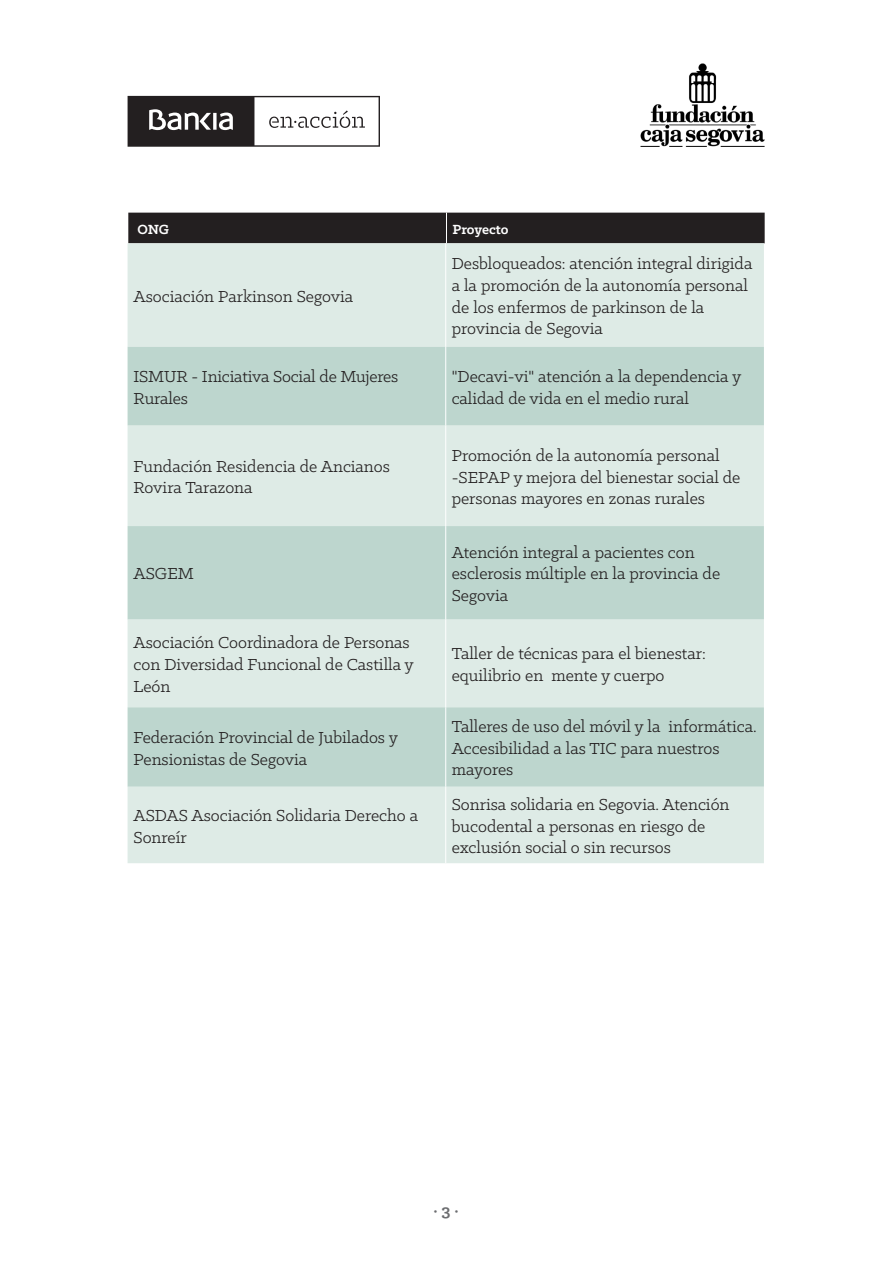
<style>
.page{position:relative;width:893px;height:1263px;background:#fff}
.page>*{position:absolute;margin:0;border:0;box-sizing:border-box;transform-origin:0 0}
.t1{font:18px/21.6px "Klinic Slab";color:#231f20}
.t2{font:700 18px "Klinic Slab";color:#6c6d70}
.t3{font:700 15px "Klinic Slab";letter-spacing:-.005em;color:#fff}
</style>
<div class="page">
<img style="left:640px;top:63px;width:125px;height:84px">
<svg style="left:128px;top:96px;width:252px;height:51px"></svg>
<div style="left:128px;top:213px;width:637px;height:30px;background:#231f20"></div>
<hr style="left:446px;top:213px;width:1px;height:30px;background:#fff">
<div style="left:128px;top:243px;width:636px;height:620px;background:#deebe6"></div>
<svg style="left:128px;top:347px;width:636px;height:440px;fill:#bdd6ce"></svg>
<hr style="left:445px;top:243px;width:1px;height:104px;background:#fff">
<hr style="left:445px;top:347px;width:1px;height:78px;background:#fff">
<hr style="left:445px;top:425px;width:1px;height:101px;background:#fff">
<hr style="left:445px;top:526px;width:1px;height:93px;background:#fff">
<hr style="left:445px;top:619px;width:1px;height:88px;background:#fff">
<hr style="left:445px;top:707px;width:1px;height:80px;background:#fff">
<hr style="left:445px;top:787px;width:1px;height:76px;background:#fff">
<p class="t3" style="left:137px;top:219px;width:33px">ONG</p>
<p class="t3" style="left:452px;top:219px;width:58px">Proyecto</p>
<p class="t1" style="left:134px;top:285px;width:221px">Asociación Parkinson Segovia</p>
<p class="t1" style="left:452px;top:253px;width:302px">Desbloqueados: atención integral dirigida a la promoción de la autonomía personal de los enfermos de parkinson de la provincia de Segovia</p>
<p class="t1" style="left:134px;top:365px;width:266px">ISMUR - Iniciativa Social de Mujeres<br>Rurales</p>
<p class="t1" style="left:452px;top:365px;width:291px">"Decavi-vi" atención a la dependencia y calidad de vida en el medio rural</p>
<p class="t1" style="left:134px;top:455px;width:258px">Fundación Residencia de Ancianos<br>Rovira Tarazona</p>
<p class="t1" style="left:452px;top:444px;width:290px">Promoción de la autonomía personal -SEPAP y mejora del bienestar social de personas mayores en zonas rurales</p>
<p class="t1" style="left:134px;top:563px;width:62px">ASGEM</p>
<p class="t1" style="left:452px;top:541px;width:270px">Atención integral a pacientes con esclerosis múltiple en la provincia de<br>Segovia</p>
<p class="t1" style="left:134px;top:632px;width:282px">Asociación Coordinadora de Personas con Diversidad Funcional de Castilla y<br>León</p>
<p class="t1" style="left:452px;top:642px;width:256px">Taller de técnicas para el bienestar: equilibrio en mente y cuerpo</p>
<p class="t1" style="left:134px;top:726px;width:266px">Federación Provincial de Jubilados y<br>Pensionistas de Segovia</p>
<p class="t1" style="left:452px;top:715px;width:306px">Talleres de uso del móvil y la informática.<br>Accesibilidad a las TIC para nuestros mayores</p>
<p class="t1" style="left:134px;top:804px;width:286px">ASDAS Asociación Solidaria Derecho a<br>Sonreír</p>
<p class="t1" style="left:452px;top:793px;width:279px">Sonrisa solidaria en Segovia. Atención bucodental a personas en riesgo de exclusión social o sin recursos</p>
<p class="t2" style="left:434px;top:1199px;width:27px">· 3 ·</p>
</div>
